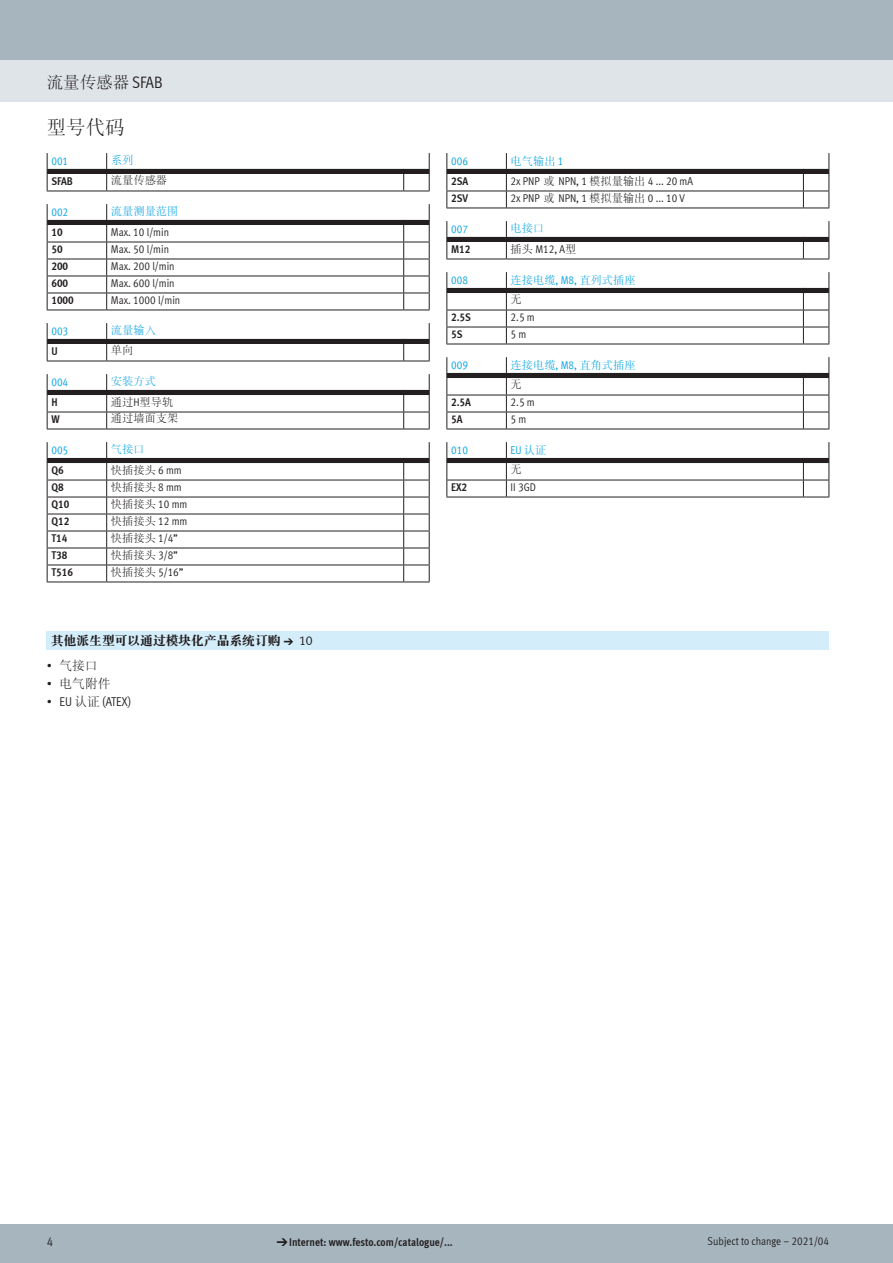
<style>
.page{position:relative;width:893px;height:1263px;background:#fff}
.page>*{position:absolute;margin:0;border:0;box-sizing:border-box;transform-origin:0 0}
.FES_title_section{font:19.5px "DF Song GB W3";color:#231f20}
.FES_title_family{font:16.5px "DF Song GB W3";color:#231f20}
.FES_head_1_text{font:12.75px "DF Song GB W9";color:#231f20}
.FES_list_1_sym{font:12.75px "Meta Cond LF";letter-spacing:-.005em;color:#231f20}
.FES_list_1_sym-2{font:12.75px "DF Song GB W3";color:#231f20}
.t1{font:11.25px "Meta Cond LF";color:#231f20}
.t2{font:700 11.25px "Meta Cond LF";color:#231f20}
.t3{font:11.25px "DF Song GB W3";color:#231f20}
.t4{font:11.25px/19.8px "DF Song GB W3";color:#00a1e3}
.t5{font:11.25px/19.8px "Meta Cond LF";color:#00a1e3}
.s1{font-family:"Meta Cond LF"}
.s2{font-family:"DF Song GB W3"}
.s3{font-family:"Meto Pict 182"}
.s4{font-family:"Meta Plus LF"}
.s5{color:#231f20}
.s6{font-family:"DF Song GB W3";color:#231f20}
.s7{font-family:"Meto Pict 182";font-weight:400}
</style>
<div class="page">
<div style="left:0;top:1225px;width:893px;height:38px;background:#a7b6be"></div>
<div style="left:0;top:60px;width:893px;height:42px;background:#dfe4e8"></div>
<div style="left:0;top:0;width:893px;height:60px;background:#a7b6be"></div>
<div style="left:47px;top:631px;width:782px;height:19px;background:#d4edfa"></div>
<svg style="left:47px;top:153px;width:383px;height:39px"></svg>
<svg style="left:47px;top:204px;width:383px;height:107px"></svg>
<svg style="left:47px;top:323px;width:383px;height:39px"></svg>
<svg style="left:47px;top:374px;width:383px;height:56px"></svg>
<svg style="left:47px;top:442px;width:383px;height:141px"></svg>
<svg style="left:446px;top:153px;width:383px;height:56px"></svg>
<svg style="left:446px;top:221px;width:383px;height:39px"></svg>
<svg style="left:446px;top:272px;width:383px;height:73px"></svg>
<svg style="left:446px;top:357px;width:383px;height:73px"></svg>
<svg style="left:446px;top:442px;width:383px;height:56px"></svg>
<p class="FES_title_family" style="left:47px;top:73px;width:117px">流量传感器 <span class="s1">SFAB</span></p>
<p class="FES_title_section" style="left:47px;top:117px;width:79px">型号代码</p>
<p class="t5" style="left:51px;top:150px;width:18px">001</p>
<p class="t4" style="left:111px;top:150px;width:24px">系列</p>
<p class="t2" style="left:51px;top:174px;width:23px">SFAB</p>
<p class="t3" style="left:111px;top:174px;width:58px">流量传感器</p>
<p class="t5" style="left:51px;top:201px;width:18px">002</p>
<p class="t4" style="left:111px;top:201px;width:69px">流量测量范围</p>
<p class="t2" style="left:51px;top:225px;width:13px">10</p>
<p class="t1" style="left:111px;top:225px;width:60px">Max. 10 l/min</p>
<p class="t2" style="left:51px;top:242px;width:13px">50</p>
<p class="t1" style="left:111px;top:242px;width:60px">Max. 50 l/min</p>
<p class="t2" style="left:51px;top:259px;width:18px">200</p>
<p class="t1" style="left:111px;top:259px;width:65px">Max. 200 l/min</p>
<p class="t2" style="left:51px;top:276px;width:18px">600</p>
<p class="t1" style="left:111px;top:276px;width:65px">Max. 600 l/min</p>
<p class="t2" style="left:51px;top:293px;width:24px">1000</p>
<p class="t1" style="left:111px;top:293px;width:71px">Max. 1000 l/min</p>
<p class="t5" style="left:51px;top:320px;width:18px">003</p>
<p class="t4" style="left:111px;top:320px;width:46px">流量输入</p>
<p class="t2" style="left:51px;top:344px;width:8px">U</p>
<p class="t3" style="left:111px;top:344px;width:24px">单向</p>
<p class="t5" style="left:51px;top:371px;width:18px">004</p>
<p class="t4" style="left:111px;top:371px;width:46px">安装方式</p>
<p class="t2" style="left:51px;top:395px;width:8px">H</p>
<p class="t3" style="left:111px;top:396px;width:64px">通过<span class="s1">H</span>型导轨</p>
<p class="t2" style="left:51px;top:412px;width:10px">W</p>
<p class="t3" style="left:111px;top:412px;width:69px">通过墙面支架</p>
<p class="t5" style="left:51px;top:439px;width:18px">005</p>
<p class="t4" style="left:111px;top:439px;width:35px">气接口</p>
<p class="t2" style="left:51px;top:463px;width:14px">Q6</p>
<p class="t3" style="left:111px;top:464px;width:72px">快插接头 <span class="s1">6 mm</span></p>
<p class="t2" style="left:51px;top:480px;width:14px">Q8</p>
<p class="t3" style="left:111px;top:481px;width:72px">快插接头 <span class="s1">8 mm</span></p>
<p class="t2" style="left:51px;top:497px;width:19px">Q10</p>
<p class="t3" style="left:111px;top:498px;width:78px">快插接头 <span class="s1">10 mm</span></p>
<p class="t2" style="left:51px;top:514px;width:19px">Q12</p>
<p class="t3" style="left:111px;top:515px;width:78px">快插接头 <span class="s1">12 mm</span></p>
<p class="t2" style="left:51px;top:531px;width:18px">T14</p>
<p class="t3" style="left:111px;top:532px;width:69px">快插接头 <span class="s1">1/4”</span></p>
<p class="t2" style="left:51px;top:548px;width:18px">T38</p>
<p class="t3" style="left:111px;top:549px;width:69px">快插接头 <span class="s1">3/8”</span></p>
<p class="t2" style="left:51px;top:565px;width:23px">T516</p>
<p class="t1" style="left:111px;top:565px;width:74px"><span class="s2">快插接头</span> 5/16”</p>
<p class="FES_head_1_text" style="left:51px;top:634px;width:263px">其他派生型可以通过模块化产品系统订购 <span class="s3">a</span> <span class="s4">10</span></p>
<p class="FES_list_1_sym-2" style="left:47px;top:659px;width:53px"><span class="s1">•</span> 气接口</p>
<p class="FES_list_1_sym-2" style="left:47px;top:677px;width:65px"><span class="s1">•</span> 电气附件</p>
<p class="FES_list_1_sym" style="left:47px;top:694px;width:86px">• EU <span class="s2">认证</span> (ATEX)</p>
<p class="t5" style="left:451px;top:150px;width:18px">006</p>
<p class="t4" style="left:511px;top:150px;width:54px">电气输出 <span class="s1">1</span></p>
<p class="t2" style="left:451px;top:174px;width:19px">2SA</p>
<p class="t1" style="left:511px;top:174px;width:184px">2x PNP <span class="s2">或</span> NPN, 1 <span class="s2">模拟量输出</span> 4 ... 20 mA</p>
<p class="t2" style="left:451px;top:191px;width:18px">2SV</p>
<p class="t1" style="left:511px;top:191px;width:176px">2x PNP <span class="s2">或</span> NPN, 1 <span class="s2">模拟量输出</span> 0 ... 10 V</p>
<p class="t5" style="left:451px;top:218px;width:18px">007</p>
<p class="t4" style="left:511px;top:218px;width:35px">电接口</p>
<p class="t2" style="left:451px;top:242px;width:21px">M12</p>
<p class="t1" style="left:511px;top:242px;width:67px"><span class="s2">插头</span> M12, A<span class="s2">型</span></p>
<p class="t5" style="left:451px;top:269px;width:18px">008</p>
<p class="t4" style="left:511px;top:270px;width:126px">连接电缆<span class="s1">, M8,</span> 直列式插座<span class="s5">无</span></p>
<p class="t2" style="left:451px;top:310px;width:21px">2.5S</p>
<p class="t1" style="left:511px;top:310px;width:26px">2.5 m</p>
<p class="t2" style="left:451px;top:327px;width:13px">5S</p>
<p class="t1" style="left:511px;top:327px;width:17px">5 m</p>
<p class="t5" style="left:451px;top:354px;width:18px">009</p>
<p class="t4" style="left:511px;top:355px;width:126px">连接电缆<span class="s1">, M8,</span> 直角式插座<span class="s5">无</span></p>
<p class="t2" style="left:451px;top:395px;width:21px">2.5A</p>
<p class="t1" style="left:511px;top:395px;width:26px">2.5 m</p>
<p class="t2" style="left:451px;top:412px;width:13px">5A</p>
<p class="t1" style="left:511px;top:412px;width:17px">5 m</p>
<p class="t5" style="left:451px;top:439px;width:18px">010</p>
<p class="t5" style="left:511px;top:439px;width:37px">EU <span class="s2">认证</span><span class="s6">无</span></p>
<p class="t2" style="left:451px;top:480px;width:18px">EX2</p>
<p class="t1" style="left:511px;top:480px;width:27px">II 3GD</p>
<p class="FES_list_1_sym" style="left:47px;top:1234px;width:8px">4</p>
<p class="t2" style="left:276px;top:1235px;width:178px"><span class="s7">d</span>Internet: www.festo.com/catalogue/...</p>
<p class="t1" style="left:708px;top:1234px;width:123px">Subject to change – 2021/04</p>
</div>
